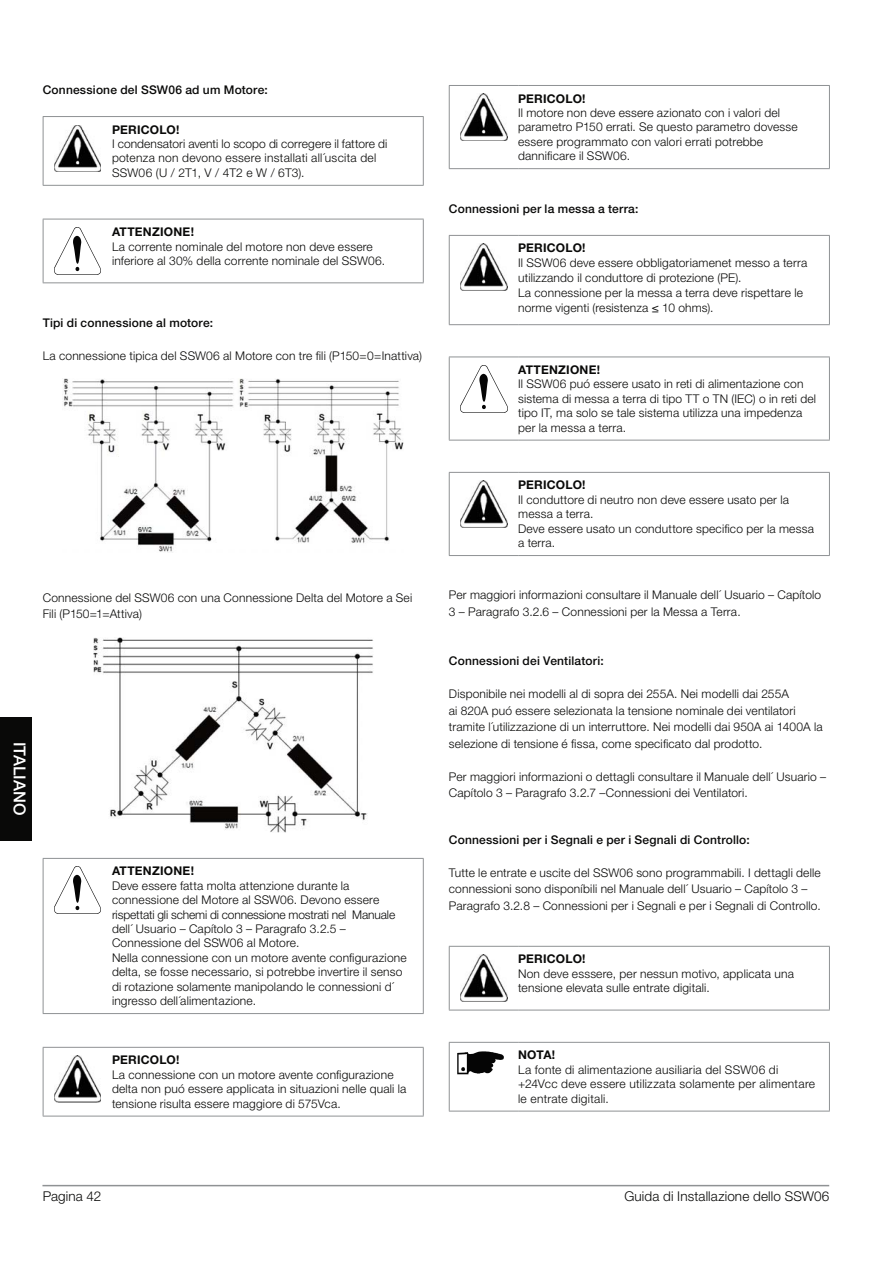
<style>
.page{position:relative;width:893px;height:1263px;background:#fff}
.page>*{position:absolute;margin:0;border:0;box-sizing:border-box;transform-origin:0 0}
.t1{font:500 16.5px "Helvetica Neue LT Pro";letter-spacing:.005em;color:#fff}
.t2{font:300 13.5px "Helvetica Neue LT Pro";letter-spacing:.01em;color:#090908}
.t3{font:300 12px/14.4px "Helvetica Neue LT Pro";letter-spacing:.015em;color:#090908}
.t4{font:500 12px "Helvetica Neue LT Pro";letter-spacing:.015em;color:#090908}
.t5{font:700 12px "Helvetica Neue LT Pro";letter-spacing:.02em;color:#090908}
</style>
<div class="page">
<hr style="left:42px;top:1185px;width:787px;height:1px;background:#8f9294">
<div style="left:0;top:717px;width:32px;height:123px;background:#090908"></div>
<hr style="left:43px;top:116px;width:69px;height:1px;background:#8f9294">
<hr style="left:43px;top:117px;width:1px;height:68px;background:#8f9294">
<hr style="left:112px;top:116px;width:312px;height:1px;background:#8f9294">
<hr style="left:423px;top:117px;width:1px;height:68px;background:#8f9294">
<hr style="left:43px;top:185px;width:69px;height:1px;background:#8f9294">
<hr style="left:112px;top:185px;width:312px;height:1px;background:#8f9294">
<img style="left:54px;top:125px;width:47px;height:47px">
<hr style="left:43px;top:219px;width:69px;height:1px;background:#8f9294">
<hr style="left:43px;top:219px;width:1px;height:63px;background:#8f9294">
<hr style="left:112px;top:219px;width:312px;height:1px;background:#8f9294">
<hr style="left:423px;top:219px;width:1px;height:63px;background:#8f9294">
<hr style="left:43px;top:282px;width:69px;height:1px;background:#8f9294">
<hr style="left:112px;top:282px;width:312px;height:1px;background:#8f9294">
<img style="left:54px;top:228px;width:47px;height:46px">
<img style="left:63px;top:379px;width:340px;height:173px">
<img style="left:93px;top:637px;width:280px;height:196px">
<hr style="left:43px;top:858px;width:69px;height:1px;background:#8f9294">
<hr style="left:43px;top:859px;width:1px;height:154px;background:#8f9294">
<hr style="left:112px;top:858px;width:312px;height:1px;background:#8f9294">
<hr style="left:423px;top:859px;width:1px;height:154px;background:#8f9294">
<hr style="left:43px;top:1013px;width:69px;height:1px;background:#8f9294">
<hr style="left:112px;top:1013px;width:312px;height:1px;background:#8f9294">
<img style="left:54px;top:867px;width:47px;height:47px">
<hr style="left:43px;top:1047px;width:69px;height:1px;background:#8f9294">
<hr style="left:43px;top:1048px;width:1px;height:68px;background:#8f9294">
<hr style="left:112px;top:1047px;width:312px;height:1px;background:#8f9294">
<hr style="left:423px;top:1048px;width:1px;height:68px;background:#8f9294">
<hr style="left:43px;top:1116px;width:69px;height:1px;background:#8f9294">
<hr style="left:112px;top:1116px;width:312px;height:1px;background:#8f9294">
<img style="left:54px;top:1056px;width:47px;height:47px">
<hr style="left:449px;top:85px;width:69px;height:1px;background:#8f9294">
<hr style="left:449px;top:86px;width:1px;height:82px;background:#8f9294">
<hr style="left:518px;top:85px;width:312px;height:1px;background:#8f9294">
<hr style="left:829px;top:86px;width:1px;height:82px;background:#8f9294">
<hr style="left:449px;top:168px;width:69px;height:1px;background:#8f9294">
<hr style="left:518px;top:168px;width:312px;height:1px;background:#8f9294">
<img style="left:460px;top:94px;width:47px;height:47px">
<hr style="left:449px;top:235px;width:69px;height:1px;background:#8f9294">
<hr style="left:449px;top:236px;width:1px;height:88px;background:#8f9294">
<hr style="left:518px;top:235px;width:312px;height:1px;background:#8f9294">
<hr style="left:829px;top:236px;width:1px;height:88px;background:#8f9294">
<hr style="left:449px;top:324px;width:69px;height:1px;background:#8f9294">
<hr style="left:518px;top:324px;width:312px;height:1px;background:#8f9294">
<img style="left:460px;top:244px;width:47px;height:47px">
<hr style="left:449px;top:357px;width:69px;height:1px;background:#8f9294">
<hr style="left:449px;top:357px;width:1px;height:83px;background:#8f9294">
<hr style="left:518px;top:357px;width:312px;height:1px;background:#8f9294">
<hr style="left:829px;top:357px;width:1px;height:83px;background:#8f9294">
<hr style="left:449px;top:440px;width:69px;height:1px;background:#8f9294">
<hr style="left:518px;top:440px;width:312px;height:1px;background:#8f9294">
<img style="left:460px;top:365px;width:47px;height:47px">
<hr style="left:449px;top:472px;width:69px;height:1px;background:#8f9294">
<hr style="left:449px;top:473px;width:1px;height:82px;background:#8f9294">
<hr style="left:518px;top:472px;width:312px;height:1px;background:#8f9294">
<hr style="left:829px;top:473px;width:1px;height:82px;background:#8f9294">
<hr style="left:449px;top:555px;width:69px;height:1px;background:#8f9294">
<hr style="left:518px;top:555px;width:312px;height:1px;background:#8f9294">
<img style="left:460px;top:481px;width:47px;height:47px">
<hr style="left:449px;top:946px;width:69px;height:1px;background:#8f9294">
<hr style="left:449px;top:947px;width:1px;height:63px;background:#8f9294">
<hr style="left:518px;top:946px;width:312px;height:1px;background:#8f9294">
<hr style="left:829px;top:947px;width:1px;height:63px;background:#8f9294">
<hr style="left:449px;top:1010px;width:69px;height:1px;background:#8f9294">
<hr style="left:518px;top:1010px;width:312px;height:1px;background:#8f9294">
<img style="left:460px;top:955px;width:47px;height:47px">
<hr style="left:449px;top:1042px;width:69px;height:1px;background:#8f9294">
<hr style="left:449px;top:1043px;width:1px;height:68px;background:#8f9294">
<hr style="left:518px;top:1042px;width:312px;height:1px;background:#8f9294">
<hr style="left:829px;top:1043px;width:1px;height:68px;background:#8f9294">
<hr style="left:449px;top:1111px;width:69px;height:1px;background:#8f9294">
<hr style="left:518px;top:1111px;width:312px;height:1px;background:#8f9294">
<img style="left:457px;top:1051px;width:47px;height:24px">
<p class="t4" style="left:43px;top:85px;width:226px">Connessione del SSW06 ad um Motore:</p>
<p class="t5" style="left:112px;top:125px;width:69px">PERICOLO!</p>
<p class="t3" style="left:112px;top:138px;width:277px">I condensatori aventi lo scopo di corregere il fattore di potenza non devono essere installati all´uscita del<br>SSW06 (U / 2T1, V / 4T2 e W / 6T3).</p>
<p class="t5" style="left:112px;top:228px;width:84px">ATTENZIONE!</p>
<p class="t3" style="left:112px;top:240px;width:275px">La corrente nominale del motore non deve essere inferiore al 30% della corrente nominale del SSW06.</p>
<p class="t4" style="left:43px;top:318px;width:172px">Tipi di connessione al motore:</p>
<p class="t3" style="left:43px;top:349px;width:381px">La connessione tipica del SSW06 al Motore con tre fili (P150=0=Inattiva)</p>
<p class="t3" style="left:43px;top:590px;width:371px;line-height:16.5px">Connessione del SSW06 con una Connessione Delta del Motore a Sei<br>Fili (P150=1=Attiva)</p>
<h1 class="t1" style="left:26px;top:742px;width:76px;rotate:90deg">ITALIANO</h1>
<p class="t5" style="left:112px;top:867px;width:84px">ATTENZIONE!</p>
<p class="t3" style="left:112px;top:879px;width:296px">Deve essere fatta molta attenzione durante la connessione del Motore al SSW06. Devono essere rispettati gli schemi di connessione mostrati nel Manuale dell´ Usuario – Capítolo 3 – Paragrafo 3.2.5 – Connessione del SSW06 al Motore.<br>Nella connessione con un motore avente configurazione delta, se fosse necessario, si potrebbe invertire il senso di rotazione solamente manipolando le connessioni d´ ingresso dell´alimentazione.</p>
<p class="t5" style="left:112px;top:1056px;width:69px">PERICOLO!</p>
<p class="t3" style="left:112px;top:1068px;width:296px">La connessione con un motore avente configurazione delta non puó essere applicata in situazioni nelle quali la tensione risulta essere maggiore di 575Vca.</p>
<p class="t5" style="left:518px;top:94px;width:69px">PERICOLO!</p>
<p class="t3" style="left:518px;top:107px;width:281px">Il motore non deve essere azionato con i valori del parametro P150 errati. Se questo parametro dovesse essere programmato con valori errati potrebbe dannificare il SSW06.</p>
<p class="t4" style="left:449px;top:204px;width:191px">Connessioni per la messa a terra:</p>
<p class="t5" style="left:518px;top:244px;width:69px">PERICOLO!</p>
<p class="t3" style="left:518px;top:257px;width:291px;line-height:15px">Il SSW06 deve essere obbligatoriamenet messo a terra utilizzando il conduttore di protezione (PE).<br>La connessione per la messa a terra deve rispettare le norme vigenti (resistenza ≤ 10 ohms).</p>
<p class="t5" style="left:518px;top:365px;width:84px">ATTENZIONE!</p>
<p class="t3" style="left:518px;top:378px;width:300px">Il SSW06 puó essere usato in reti di alimentazione con sistema di messa a terra di tipo TT o TN (IEC) o in reti del tipo IT, ma solo se tale sistema utilizza una impedenza per la messa a terra.</p>
<p class="t5" style="left:518px;top:481px;width:69px">PERICOLO!</p>
<p class="t3" style="left:518px;top:493px;width:297px">Il conduttore di neutro non deve essere usato per la messa a terra.<br>Deve essere usato un conduttore specifico per la messa a terra.</p>
<p class="t3" style="left:449px;top:588px;width:374px;line-height:16.5px">Per maggiori informazioni consultare il Manuale dell´ Usuario – Capítolo<br>3 – Paragrafo 3.2.6 – Connessioni per la Messa a Terra.</p>
<p class="t4" style="left:449px;top:657px;width:156px">Connessioni dei Ventilatori:</p>
<p class="t3" style="left:449px;top:687px;width:375px;line-height:16.5px">Disponibile nei modelli al di sopra dei 255A. Nei modelli dai 255A<br>ai 820A puó essere selezionata la tensione nominale dei ventilatori tramite l´utilizzazione di un interruttore. Nei modelli dai 950A ai 1400A la selezione di tensione é fissa, come specificato dal prodotto.</p>
<p class="t3" style="left:449px;top:769px;width:379px;line-height:16.5px">Per maggiori informazioni o dettagli consultare il Manuale dell´ Usuario –<br>Capítolo 3 – Paragrafo 3.2.7 –Connessioni dei Ventilatori.</p>
<p class="t4" style="left:449px;top:835px;width:302px">Connessioni per i Segnali e per i Segnali di Controllo:</p>
<p class="t3" style="left:449px;top:865px;width:373px;line-height:16.5px">Tutte le entrate e uscite del SSW06 sono programmabili. I dettagli delle connessioni sono disponíbili nel Manuale dell´ Usuario – Capítolo 3 –<br>Paragrafo 3.2.8 – Connessioni per i Segnali e per i Segnali di Controllo.</p>
<p class="t5" style="left:518px;top:955px;width:69px">PERICOLO!</p>
<p class="t3" style="left:518px;top:967px;width:277px">Non deve esssere, per nessun motivo, applicata una tensione elevata sulle entrate digitali.</p>
<p class="t5" style="left:518px;top:1051px;width:39px">NOTA!</p>
<p class="t3" style="left:518px;top:1063px;width:298px">La fonte di alimentazione ausiliaria del SSW06 di +24Vcc deve essere utilizzata solamente per alimentare le entrate digitali.</p>
<p class="t2" style="left:43px;top:1191px;width:60px">Pagina 42</p>
<p class="t2" style="left:624px;top:1191px;width:207px">Guida di Installazione dello SSW06</p>
</div>
